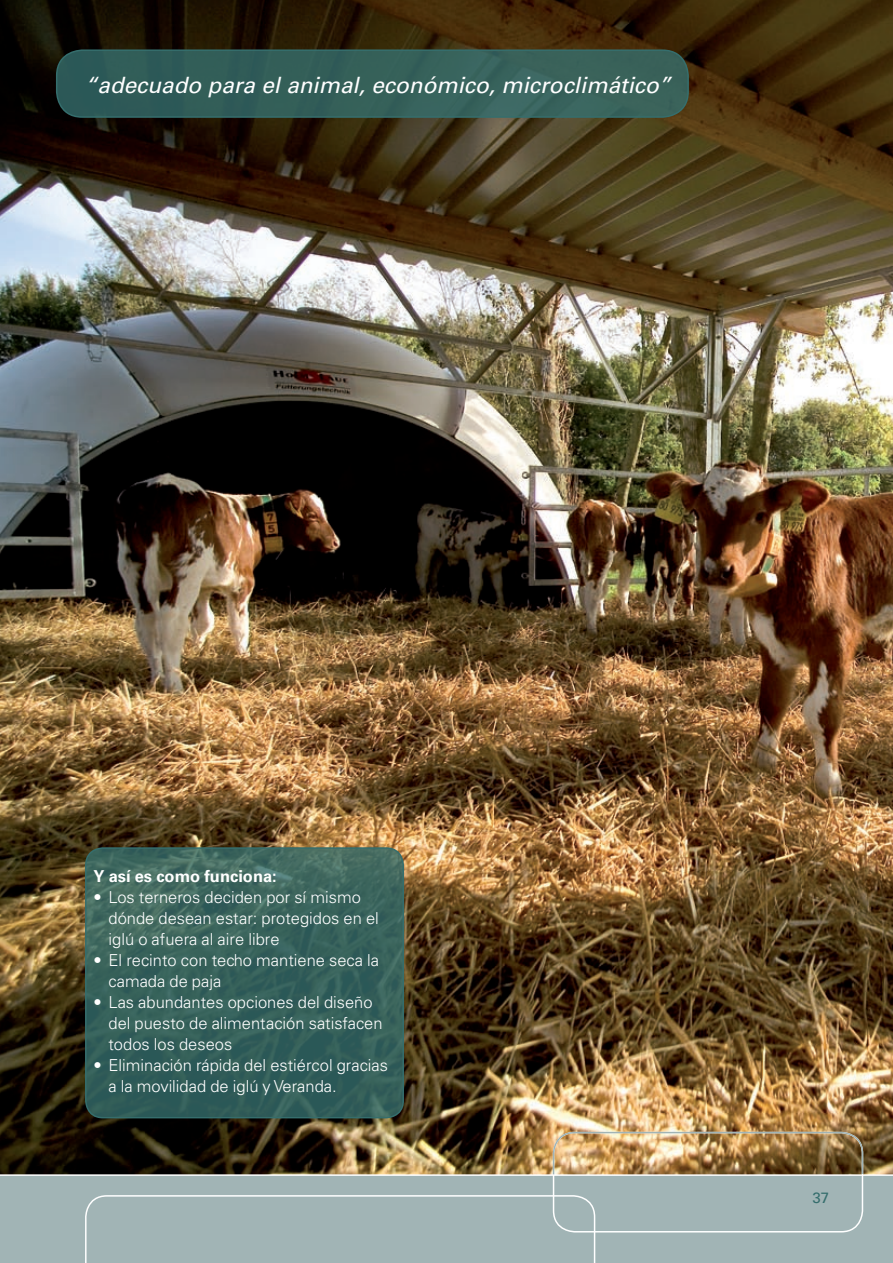
<style>
.page{position:relative;width:893px;height:1263px;background:#fff}
.page>*{position:absolute;margin:0;border:0;box-sizing:border-box;transform-origin:0 0}
.t1{font:italic 22.5px "Univers LT Std";color:#fff}
.t2{font:300 16.5px/21px "Univers LT Std";color:#fff}
.t3{font:700 16.5px "Univers LT Std";color:#fff}
.t4{font:15px "Univers LT Std";color:#356e6d}
</style>
<div class="page">
<img style="left:0;top:0;width:893px;height:1174px">
<svg style="left:86px;top:848px;width:317px;height:270px;background:#38625b"></svg>
<div style="left:85px;top:847px;width:319px;height:271px;border:2px solid #356e6d;border-radius:17px"></div>
<div style="left:57px;top:50px;width:631px;height:67px;background:#356058;border-radius:26px"></div>
<div style="left:56px;top:49px;width:633px;height:69px;border:2px solid #356e6d;border-radius:26px"></div>
<div style="left:0;top:1174px;width:893px;height:89px;background:#a1b4b5"></div>
<div style="left:553px;top:1132px;width:310px;height:100px;border:2px solid #fff;border-radius:21px"></div>
<img style="left:552px;top:1131px;width:312px;height:45px">
<div style="left:85px;top:1195px;width:510px;height:68px;background:#a1b4b5"></div>
<p class="t1" style="left:85px;top:71px;width:587px">“adecuado para el animal, económico, microclimático”</p>
<p class="t3" style="left:94px;top:866px;width:185px">Y así es como funciona:</p>
<p class="t2" style="left:109px;top:886px;width:272px;text-indent:-15px">• Los terneros deciden por sí mismo dónde desean estar: protegidos en el iglú o afuera al aire libre</p>
<p class="t2" style="left:109px;top:949px;width:272px;text-indent:-15px">• El recinto con techo mantiene seca la camada de paja</p>
<p class="t2" style="left:108px;top:991px;width:276px;text-indent:-15px">• Las abundantes opciones del diseño del puesto de alimentación satisfacen todos los deseos</p>
<p class="t2" style="left:108px;top:1054px;width:281px;text-indent:-15px">• Eliminación rápida del estiércol gracias a la movilidad de iglú y Veranda.</p>
<p class="t4" style="left:812px;top:1189px;width:18px">37</p>
</div>
